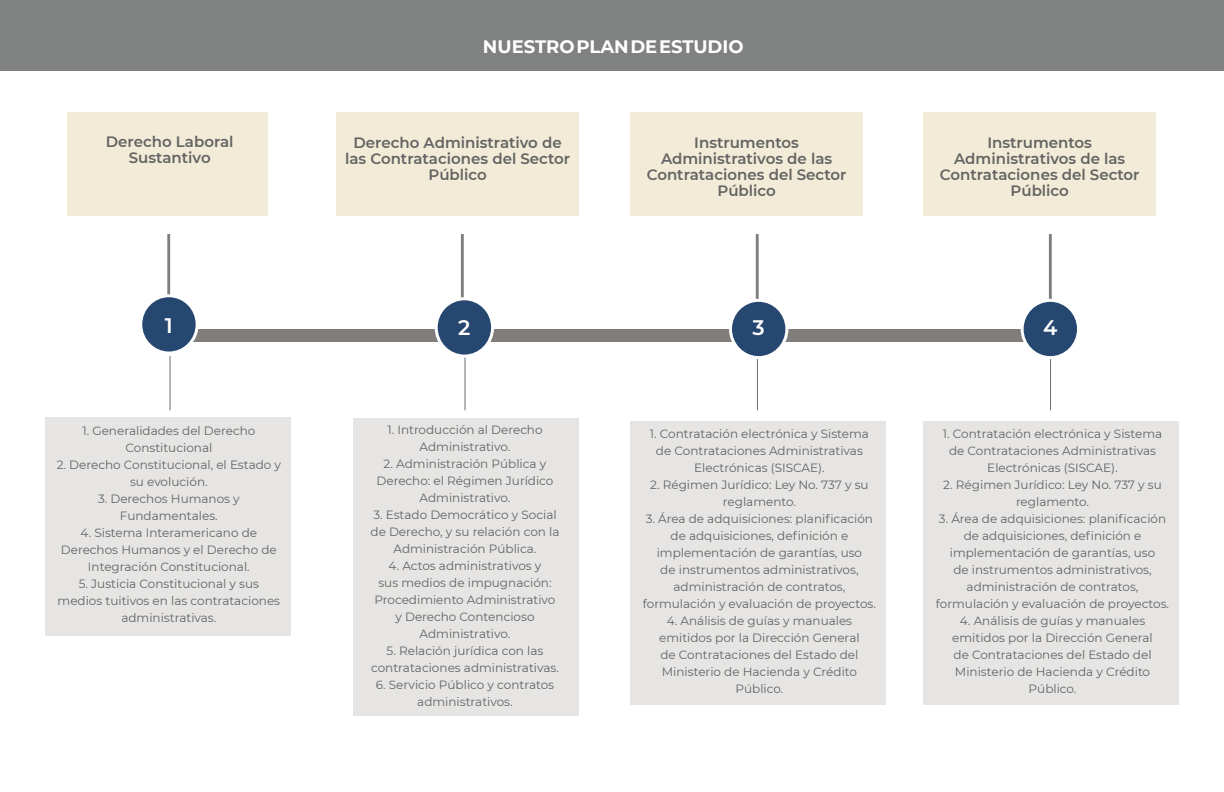
<style>
.page{position:relative;width:1224px;height:792px;background:#fff}
.page>*{position:absolute;margin:0;border:0;box-sizing:border-box;transform-origin:0 0}
.t1{font:600 21px "Montserrat";color:#fff}
.t2{font:700 18px "Montserrat";color:#fff}
.t3{font:600 15px/16px "Montserrat";color:#636363;text-align:center}
.t4{font:12px/17px "Montserrat";color:#636363;text-align:center}
</style>
<div class="page">
<div style="left:0;top:0;width:1224px;height:70px;background:#808282"></div>
<div style="left:45px;top:418px;width:246px;height:218px;background:#e6e5e4"></div>
<div style="left:353px;top:418px;width:225px;height:297px;background:#e6e5e4"></div>
<div style="left:630px;top:421px;width:255px;height:284px;background:#e6e5e4"></div>
<div style="left:923px;top:421px;width:256px;height:284px;background:#e6e5e4"></div>
<div style="left:68px;top:112px;width:200px;height:104px;background:#f1ebd7"></div>
<div style="left:336px;top:112px;width:242px;height:104px;background:#f1ebd7"></div>
<div style="left:631px;top:112px;width:232px;height:104px;background:#f1ebd7"></div>
<div style="left:924px;top:112px;width:232px;height:104px;background:#f1ebd7"></div>
<hr style="left:170px;top:356px;width:1px;height:54px;background:#6e6b6b">
<hr style="left:465px;top:356px;width:1px;height:54px;background:#6e6b6b">
<hr style="left:757px;top:356px;width:1px;height:54px;background:#6e6b6b">
<hr style="left:1050px;top:356px;width:1px;height:54px;background:#6e6b6b">
<svg style="left:755px;top:234px;width:4px;height:65px"></svg>
<svg style="left:1048px;top:234px;width:4px;height:65px"></svg>
<svg style="left:461px;top:234px;width:3px;height:63px"></svg>
<svg style="left:167px;top:234px;width:4px;height:60px"></svg>
<div style="left:158px;top:329px;width:896px;height:12px;background:#807d7a"></div>
<div style="left:731px;top:300px;width:56px;height:58px;background:#264770;border-radius:50%"></div>
<div style="left:729px;top:299px;width:59px;height:60px;border:3px solid #fff;border-radius:50%"></div>
<div style="left:1022px;top:300px;width:57px;height:58px;background:#264770;border-radius:50%"></div>
<div style="left:1021px;top:299px;width:59px;height:60px;border:3px solid #fff;border-radius:50%"></div>
<div style="left:436px;top:299px;width:57px;height:57px;background:#264770;border-radius:50%"></div>
<div style="left:435px;top:297px;width:59px;height:61px;border:3px solid #fff;border-radius:50%"></div>
<div style="left:141px;top:296px;width:56px;height:57px;background:#264770;border-radius:50%"></div>
<div style="left:139px;top:294px;width:60px;height:61px;border:3px solid #fff;border-radius:50%"></div>
<h2 class="t2" style="left:483px;top:34px;width:262px">NUESTRO PLAN DE ESTUDIO</h2>
<p class="t3" style="left:106px;top:133px;width:129px">Derecho Laboral<br>Sustantivo</p>
<p class="t3" style="left:345px;top:134px;width:227px">Derecho Administrativo de las Contrataciones del Sector<br>Público</p>
<p class="t3" style="left:647px;top:134px;width:201px">Instrumentos<br>Administrativos de las<br>Contrataciones del Sector<br>Público</p>
<p class="t3" style="left:940px;top:134px;width:201px">Instrumentos<br>Administrativos de las<br>Contrataciones del Sector<br>Público</p>
<h1 class="t1" style="left:165px;top:310px;width:10px">1</h1>
<h1 class="t1" style="left:458px;top:312px;width:14px">2</h1>
<h1 class="t1" style="left:753px;top:313px;width:14px">3</h1>
<h1 class="t1" style="left:1043px;top:313px;width:16px">4</h1>
<p class="t4" style="left:82px;top:421px;width:174px">1. Generalidades del Derecho<br>Constitucional</p>
<p class="t4" style="left:57px;top:455px;width:226px">2. Derecho Constitucional, el Estado y su evolución.</p>
<p class="t4" style="left:98px;top:489px;width:143px">3. Derechos Humanos y<br>Fundamentales.</p>
<p class="t4" style="left:61px;top:523px;width:217px">4. Sistema Interamericano de<br>Derechos Humanos y el Derecho de<br>Integración Constitucional.</p>
<p class="t4" style="left:58px;top:574px;width:224px">5. Justicia Constitucional y sus medios tuitivos en las contrataciones administrativas.</p>
<p class="t4" style="left:387px;top:421px;width:157px">1. Introducción al Derecho<br>Administrativo.</p>
<p class="t4" style="left:377px;top:455px;width:178px">2. Administración Pública y<br>Derecho: el Régimen Jurídico<br>Administrativo.</p>
<p class="t4" style="left:371px;top:506px;width:190px">3. Estado Democrático y Social de Derecho, y su relación con la<br>Administración Pública.</p>
<p class="t4" style="left:375px;top:557px;width:182px">4. Actos administrativos y<br>sus medios de impugnación:<br>Procedimiento Administrativo y Derecho Contencioso<br>Administrativo.</p>
<p class="t4" style="left:371px;top:642px;width:189px">5. Relación jurídica con las contrataciones administrativas.</p>
<p class="t4" style="left:376px;top:676px;width:180px">6. Servicio Público y contratos administrativos.</p>
<p class="t4" style="left:650px;top:424px;width:221px">1. Contratación electrónica y Sistema de Contrataciones Administrativas<br>Electrónicas (SISCAE).</p>
<p class="t4" style="left:650px;top:475px;width:220px">2. Régimen Jurídico: Ley No. 737 y su reglamento.</p>
<p class="t4" style="left:643px;top:509px;width:235px">3. Área de adquisiciones: planificación de adquisiciones, definición e implementación de garantías, uso<br>de instrumentos administrativos, administración de contratos, formulación y evaluación de proyectos.</p>
<p class="t4" style="left:659px;top:611px;width:202px">4. Análisis de guías y manuales emitidos por la Dirección General de Contrataciones del Estado del<br>Ministerio de Hacienda y Crédito<br>Público.</p>
<p class="t4" style="left:943px;top:424px;width:221px">1. Contratación electrónica y Sistema de Contrataciones Administrativas<br>Electrónicas (SISCAE).</p>
<p class="t4" style="left:943px;top:475px;width:220px">2. Régimen Jurídico: Ley No. 737 y su reglamento.</p>
<p class="t4" style="left:936px;top:509px;width:235px">3. Área de adquisiciones: planificación de adquisiciones, definición e implementación de garantías, uso<br>de instrumentos administrativos, administración de contratos, formulación y evaluación de proyectos.</p>
<p class="t4" style="left:952px;top:611px;width:202px">4. Análisis de guías y manuales emitidos por la Dirección General de Contrataciones del Estado del<br>Ministerio de Hacienda y Crédito<br>Público.</p>
</div>
